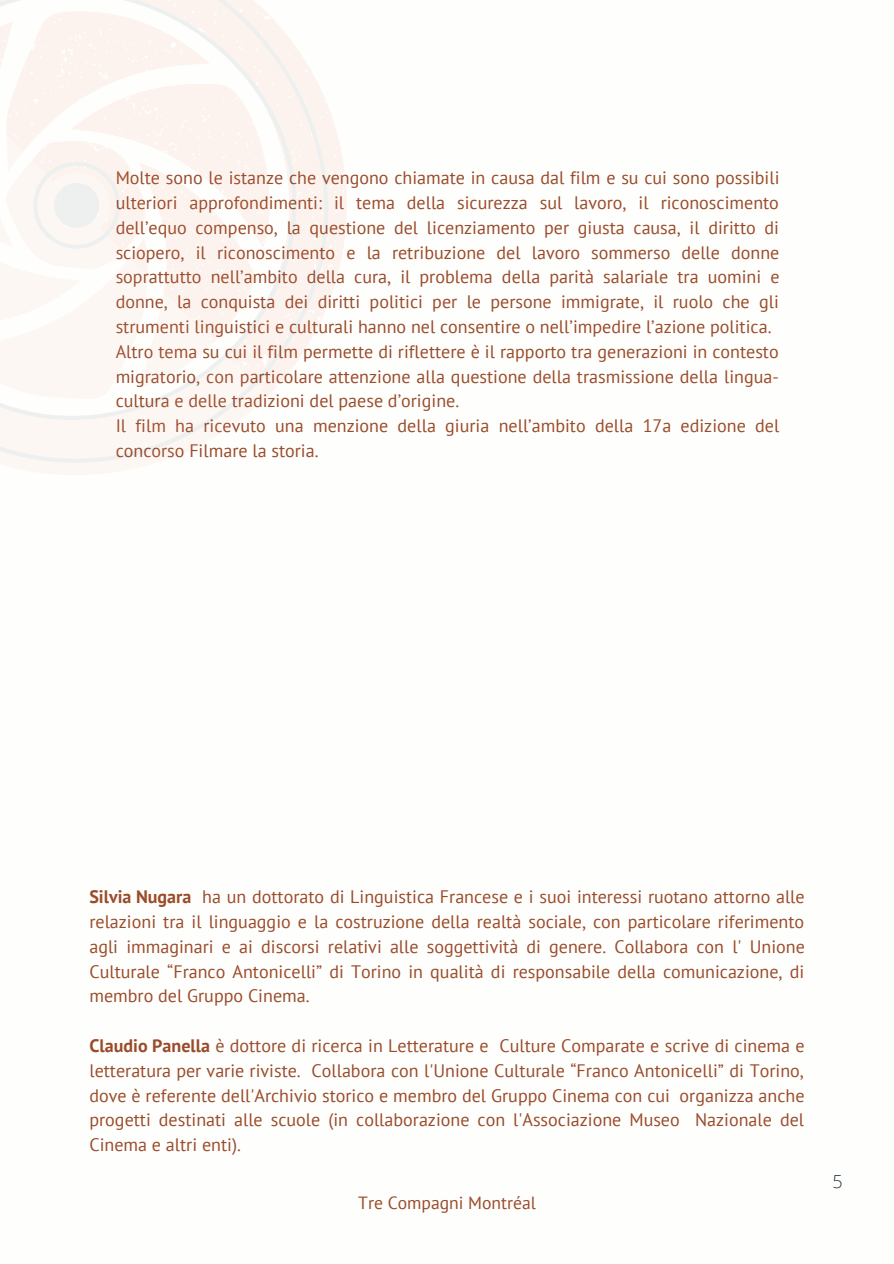
<style>
.page{position:relative;width:894px;height:1264px;background:#fff}
.page>*{position:absolute;margin:0;border:0;box-sizing:border-box;transform-origin:0 0}
.t1{font:18px/24.8px "PT Sans";color:#9a4b2a;text-align:justify}
.t2{font:300 18px "Open Sans";color:#283943}
.t3{font:17.55px "PT Sans";color:#9a4b2a}
.s1{font-weight:700}
</style>
<div class="page">
<svg style="left:0;top:195px;width:347px;height:280px"></svg>
<svg style="left:328px;top:107px;width:18px;height:289px"></svg>
<div style="left:0;top:0;width:328px;height:463px;background:#fdf7f4"></div>
<p class="t1" style="left:116px;top:165px;width:665px">Molte sono le istanze che vengono chiamate in causa dal film e su cui sono possibili ulteriori approfondimenti: il tema della sicurezza sul lavoro, il riconoscimento dell’equo compenso, la questione del licenziamento per giusta causa, il diritto di sciopero, il riconoscimento e la retribuzione del lavoro sommerso delle donne soprattutto nell’ambito della cura, il problema della parità salariale tra uomini e donne, la conquista dei diritti politici per le persone immigrate, il ruolo che gli strumenti linguistici e culturali hanno nel consentire o nell’impedire l’azione politica.</p>
<p class="t1" style="left:116px;top:339px;width:664px">Altro tema su cui il film permette di riflettere è il rapporto tra generazioni in contesto migratorio, con particolare attenzione alla questione della trasmissione della lingua&shy;cultura e delle tradizioni del paese d’origine.</p>
<p class="t1" style="left:116px;top:413px;width:665px">Il film ha ricevuto una menzione della giuria nell’ambito della 17a edizione del concorso Filmare la storia.</p>
<p class="t1" style="left:89px;top:884px;width:716px"><span class="s1">Silvia Nugara</span> ha un dottorato di Linguistica Francese e i suoi interessi ruotano attorno alle relazioni tra il linguaggio e la costruzione della realtà sociale, con particolare riferimento agli immaginari e ai discorsi relativi alle soggettività di genere. Collabora con l' Unione Culturale “Franco Antonicelli” di Torino in qualità di responsabile della comunicazione, di membro del Gruppo Cinema.</p>
<p class="t1" style="left:89px;top:1032px;width:716px"><span class="s1">Claudio Panella</span> è dottore di ricerca in Letterature e Culture Comparate e scrive di cinema e letteratura per varie riviste. Collabora con l'Unione Culturale “Franco Antonicelli” di Torino, dove è referente dell'Archivio storico e membro del Gruppo Cinema con cui organizza anche progetti destinati alle scuole (in collaborazione con l'Associazione Museo Nazionale del Cinema e altri enti).</p>
<p class="t3" style="left:358px;top:1190px;width:179px">Tre Compagni Montréal</p>
<p class="t2" style="left:832px;top:1168px;width:12px">5</p>
</div>
